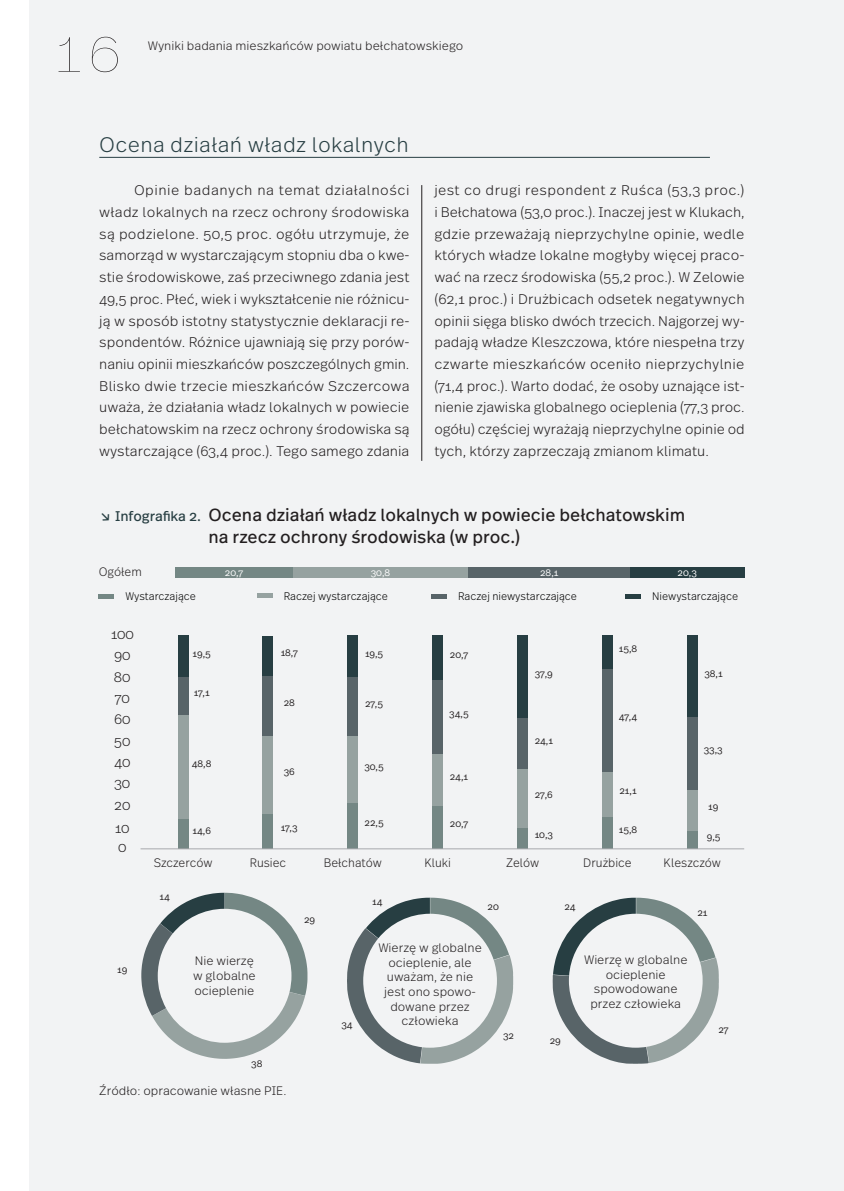
<style>
.page{position:relative;width:844px;height:1191px;background:#fff}
.page>*{position:absolute;margin:0;border:0;box-sizing:border-box;transform-origin:0 0}
.t1{font:100 61.25px "Real Text Pro";color:#231f20}
.t2{font:300 21px "Real Text Pro";letter-spacing:.015em;color:#273e42}
.t3{font:17.5px/21.7px "Real Text Pro";color:#231f20}
.t4{font:300 14px/21.7px "Real Text Pro";color:#231f20;text-align:justify}
.t5{font:300 12.25px/14.7px "Real Text Pro";color:#231f20;text-align:center}
.t6{font:300 12.25px "Real Text Pro";color:#231f20;scale:.95 1}
.t7{font:300 11.03px "Real Text Pro";color:#000;scale:.95 1}
.t8{font:300 9.62px "Real Text Pro";letter-spacing:-.01em;color:#231f20}
.t9{font:300 9.62px "Real Text Pro";letter-spacing:-.005em;color:#fff}
.s1{font-size:14px;color:#273e42}
</style>
<div class="page">
<div style="left:30px;top:0;width:813px;height:1191px;background:#f2f3f4"></div>
<hr style="left:421px;top:185px;width:1px;height:276px;background:#231f20">
<hr style="left:99px;top:157px;width:610px;height:1px;background:#273e42">
<div style="left:257px;top:593px;width:15px;height:5px;background:#96a2a0"></div>
<div style="left:99px;top:594px;width:15px;height:5px;background:#748784"></div>
<div style="left:431px;top:594px;width:16px;height:5px;background:#586468"></div>
<div style="left:625px;top:594px;width:16px;height:5px;background:#273e42"></div>
<div style="left:178px;top:819px;width:10px;height:29px;background:#748784"></div>
<div style="left:178px;top:715px;width:10px;height:104px;background:#96a2a0"></div>
<div style="left:178px;top:677px;width:10px;height:38px;background:#586468"></div>
<div style="left:178px;top:635px;width:10px;height:42px;background:#273e42"></div>
<div style="left:262px;top:813px;width:11px;height:35px;background:#748784"></div>
<div style="left:262px;top:735px;width:11px;height:78px;background:#96a2a0"></div>
<div style="left:262px;top:675px;width:11px;height:60px;background:#586468"></div>
<div style="left:262px;top:635px;width:11px;height:40px;background:#273e42"></div>
<div style="left:347px;top:803px;width:11px;height:45px;background:#748784"></div>
<div style="left:347px;top:735px;width:11px;height:68px;background:#96a2a0"></div>
<div style="left:347px;top:677px;width:11px;height:58px;background:#586468"></div>
<div style="left:347px;top:635px;width:11px;height:42px;background:#273e42"></div>
<div style="left:432px;top:805px;width:11px;height:43px;background:#748784"></div>
<div style="left:432px;top:754px;width:11px;height:51px;background:#96a2a0"></div>
<div style="left:432px;top:680px;width:11px;height:74px;background:#586468"></div>
<div style="left:432px;top:635px;width:11px;height:45px;background:#273e42"></div>
<div style="left:517px;top:827px;width:10px;height:21px;background:#748784"></div>
<div style="left:517px;top:769px;width:10px;height:58px;background:#96a2a0"></div>
<div style="left:517px;top:717px;width:10px;height:52px;background:#586468"></div>
<div style="left:517px;top:635px;width:10px;height:82px;background:#273e42"></div>
<div style="left:602px;top:816px;width:10px;height:32px;background:#748784"></div>
<div style="left:602px;top:771px;width:10px;height:45px;background:#96a2a0"></div>
<div style="left:602px;top:668px;width:10px;height:103px;background:#586468"></div>
<div style="left:602px;top:635px;width:10px;height:33px;background:#273e42"></div>
<div style="left:686px;top:830px;width:11px;height:18px;background:#748784"></div>
<div style="left:686px;top:789px;width:11px;height:41px;background:#96a2a0"></div>
<div style="left:686px;top:717px;width:11px;height:72px;background:#586468"></div>
<div style="left:686px;top:635px;width:11px;height:82px;background:#273e42"></div>
<hr style="left:140px;top:848px;width:604px;height:1px;background:#a8a9ad">
<div style="left:175px;top:567px;width:117px;height:11px;background:#748784"></div>
<div style="left:292px;top:567px;width:176px;height:11px;background:#96a2a0"></div>
<div style="left:468px;top:567px;width:162px;height:11px;background:#586468"></div>
<div style="left:630px;top:567px;width:114px;height:11px;background:#273e42"></div>
<svg style="left:141px;top:892px;width:166px;height:166px"></svg>
<svg style="left:347px;top:897px;width:166px;height:166px"></svg>
<svg style="left:552px;top:897px;width:166px;height:166px"></svg>
<h1 class="t1" style="left:50px;top:6px;width:75px">16</h1>
<p class="t5" style="left:148px;top:37px;width:317px">Wyniki badania mieszkańców powiatu bełchatowskiego</p>
<h2 class="t2" style="left:99px;top:130px;width:311px">Ocena działań władz lokalnych</h2>
<p class="t4" style="left:99px;top:179px;width:312px;text-indent:35px">Opinie badanych na temat działalności władz lokalnych na rzecz ochrony środowiska są podzielone. 50,5 proc. ogółu utrzymuje, że samorząd w wystarczającym stopniu dba o kwe&shy;stie środowiskowe, zaś przeciwnego zdania jest 49,5 proc. Płeć, wiek i wykształcenie nie różnicu&shy;ją w sposób istotny statystycznie deklaracji re&shy;spondentów. Różnice ujawniają się przy porów&shy;naniu opinii mieszkańców poszczególnych gmin.<br>Blisko dwie trzecie mieszkańców Szczercowa uważa, że działania władz lokalnych w powiecie bełchatowskim na rzecz ochrony środowiska są wystarczające (63,4 proc.). Tego samego zdania</p>
<p class="t4" style="left:434px;top:179px;width:312px">jest co drugi respondent z Ruśca (53,3 proc.) i Bełchatowa (53,0 proc.). Inaczej jest w Klukach, gdzie przeważają nieprzychylne opinie, wedle których władze lokalne mogłyby więcej praco&shy;wać na rzecz środowiska (55,2 proc.). W Zelowie (62,1 proc.) i Drużbicach odsetek negatywnych opinii sięga blisko dwóch trzecich. Najgorzej wy&shy;padają władze Kleszczowa, które niespełna trzy czwarte mieszkańców oceniło nieprzychylnie (71,4 proc.). Warto dodać, że osoby uznające ist&shy;nienie zjawiska globalnego ocieplenia (77,3 proc. ogółu) częściej wyrażają nieprzychylne opinie od tych, którzy zaprzeczają zmianom klimatu.</p>
<p class="t3" style="left:208px;top:503px;width:478px;text-indent:-109px"><span class="s1">↘ Infografika 2.</span> Ocena działań władz lokalnych w powiecie bełchatowskim na rzecz ochrony środowiska (w proc.)</p>
<p class="t6" style="left:99px;top:563px;width:47px">Ogółem</p>
<p class="t7" style="left:125px;top:588px;width:76px">Wystarczające</p>
<p class="t7" style="left:284px;top:588px;width:111px">Raczej wystarczające</p>
<p class="t7" style="left:458px;top:588px;width:127px">Raczej niewystarczające</p>
<p class="t7" style="left:652px;top:588px;width:92px">Niewystarczające</p>
<p class="t9" style="left:225px;top:566px;width:20px">20,7</p>
<p class="t9" style="left:371px;top:566px;width:21px">30,8</p>
<p class="t9" style="left:540px;top:566px;width:20px">28,1</p>
<p class="t9" style="left:677px;top:566px;width:21px">20,3</p>
<p class="t4" style="left:111px;top:622px;width:25px">100</p>
<p class="t4" style="left:114px;top:644px;width:18px">90</p>
<p class="t8" style="left:192px;top:646px;width:20px">19,5</p>
<p class="t8" style="left:280px;top:646px;width:19px">18,7</p>
<p class="t8" style="left:365px;top:646px;width:20px">19,5</p>
<p class="t8" style="left:450px;top:648px;width:20px">20,7</p>
<p class="t8" style="left:618px;top:642px;width:20px">15,8</p>
<p class="t4" style="left:114px;top:665px;width:18px">80</p>
<p class="t8" style="left:534px;top:667px;width:19px">37,9</p>
<p class="t8" style="left:704px;top:666px;width:20px">38,1</p>
<p class="t4" style="left:115px;top:686px;width:16px">70</p>
<p class="t8" style="left:194px;top:686px;width:17px">17,1</p>
<p class="t8" style="left:284px;top:695px;width:13px">28</p>
<p class="t8" style="left:365px;top:696px;width:19px">27,5</p>
<p class="t4" style="left:114px;top:708px;width:18px">60</p>
<p class="t8" style="left:449px;top:707px;width:21px">34,5</p>
<p class="t8" style="left:618px;top:710px;width:20px">47,4</p>
<p class="t4" style="left:114px;top:729px;width:18px">50</p>
<p class="t8" style="left:534px;top:733px;width:20px">24,1</p>
<p class="t8" style="left:703px;top:743px;width:20px">33,3</p>
<p class="t4" style="left:114px;top:750px;width:18px">40</p>
<p class="t4" style="left:114px;top:771px;width:18px">30</p>
<p class="t4" style="left:114px;top:793px;width:18px">20</p>
<p class="t8" style="left:192px;top:757px;width:21px">48,8</p>
<p class="t8" style="left:284px;top:764px;width:13px">36</p>
<p class="t8" style="left:364px;top:759px;width:21px">30,5</p>
<p class="t8" style="left:449px;top:770px;width:20px">24,1</p>
<p class="t8" style="left:535px;top:788px;width:19px">27,6</p>
<p class="t8" style="left:619px;top:784px;width:19px">21,1</p>
<p class="t8" style="left:708px;top:800px;width:12px">19</p>
<p class="t4" style="left:115px;top:816px;width:16px">10</p>
<p class="t8" style="left:192px;top:824px;width:20px">14,6</p>
<p class="t8" style="left:281px;top:821px;width:18px">17,3</p>
<p class="t8" style="left:364px;top:816px;width:21px">22,5</p>
<p class="t8" style="left:450px;top:817px;width:20px">20,7</p>
<p class="t8" style="left:534px;top:828px;width:20px">10,3</p>
<p class="t8" style="left:618px;top:823px;width:20px">15,8</p>
<p class="t8" style="left:706px;top:830px;width:15px">9,5</p>
<p class="t4" style="left:118px;top:835px;width:10px">0</p>
<p class="t6" style="left:154px;top:853px;width:63px">Szczerców</p>
<p class="t6" style="left:250px;top:853px;width:40px">Rusiec</p>
<p class="t6" style="left:324px;top:853px;width:62px">Bełchatów</p>
<p class="t6" style="left:424px;top:853px;width:30px">Kluki</p>
<p class="t6" style="left:506px;top:853px;width:36px">Zelów</p>
<p class="t6" style="left:583px;top:853px;width:52px">Drużbice</p>
<p class="t6" style="left:663px;top:853px;width:62px">Kleszczów</p>
<p class="t8" style="left:159px;top:890px;width:12px">14</p>
<p class="t8" style="left:372px;top:895px;width:12px">14</p>
<p class="t8" style="left:487px;top:900px;width:13px">20</p>
<p class="t8" style="left:564px;top:900px;width:13px">24</p>
<p class="t8" style="left:697px;top:905px;width:12px">21</p>
<p class="t8" style="left:304px;top:913px;width:12px">29</p>
<p class="t8" style="left:117px;top:963px;width:12px">19</p>
<p class="t5" style="left:193px;top:953px;width:64px;text-align:left">Nie wierzę w globalne ocieplenie</p>
<p class="t8" style="left:341px;top:1018px;width:13px">34</p>
<p class="t5" style="left:378px;top:939px;width:105px">Wierzę w globalne ocieplenie, ale uważam, że nie jest ono spowo&shy;dowane przez człowieka</p>
<p class="t8" style="left:503px;top:1028px;width:12px">32</p>
<p class="t8" style="left:549px;top:1033px;width:12px">29</p>
<p class="t5" style="left:584px;top:951px;width:105px">Wierzę w globalne ocieplenie spowodowane przez człowieka</p>
<p class="t8" style="left:718px;top:1023px;width:12px">27</p>
<p class="t8" style="left:251px;top:1056px;width:13px">38</p>
<p class="t5" style="left:99px;top:1083px;width:189px">Źródło: opracowanie własne PIE.</p>
</div>
